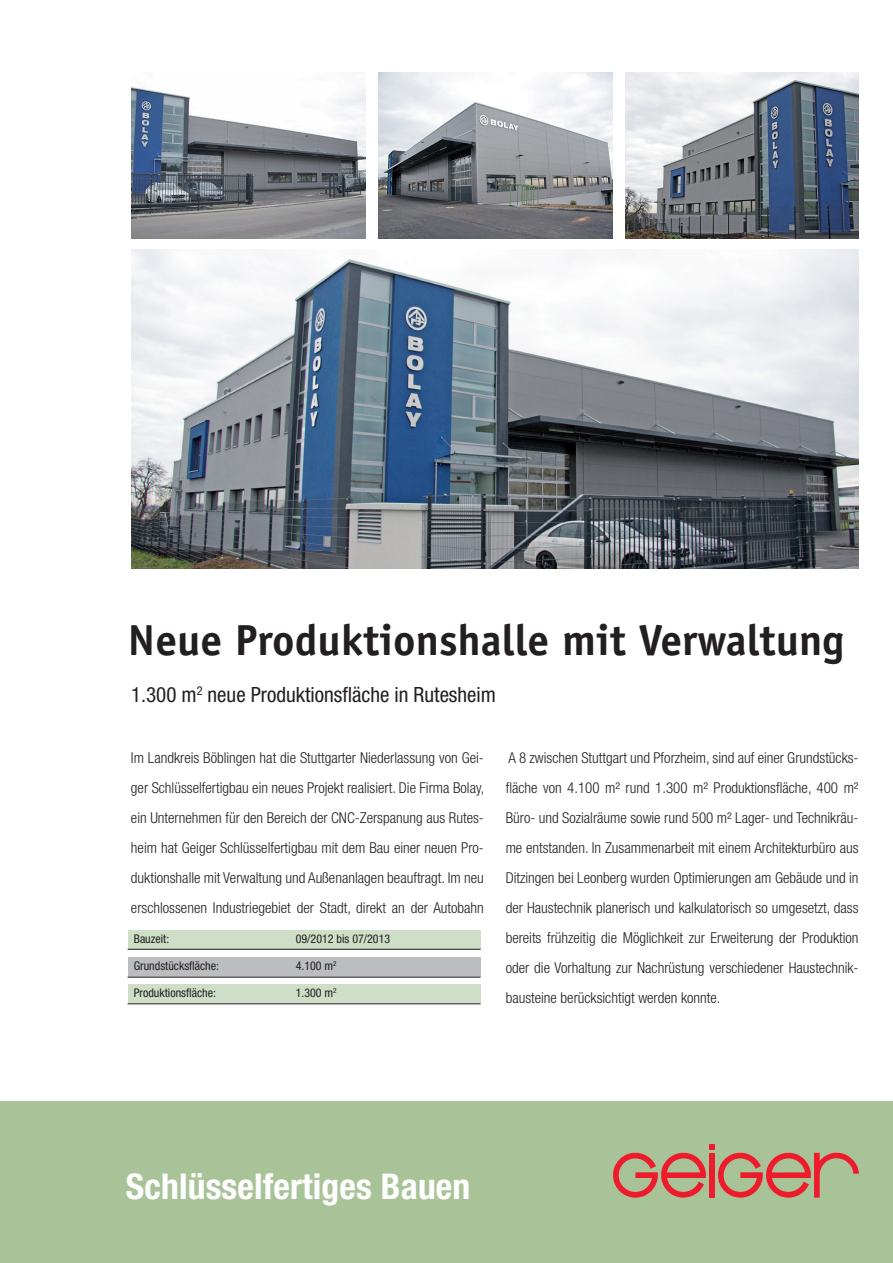
<style>
.page{position:relative;width:893px;height:1263px;background:#fff}
.page>*{position:absolute;margin:0;border:0;box-sizing:border-box;transform-origin:0 0}
.t1{font:700 43.5px "Officina Sans";color:#231f20}
.t2{font:700 condensed 35.55px "Helvetica Neue";letter-spacing:.005em;color:#fff}
.t3{font:condensed 21px "Helvetica Neue";color:#231f20}
.t4{font:300 condensed 15px/30px "Helvetica Neue";color:#231f20;text-align:justify}
.t5{font:condensed 12px "Helvetica Neue";color:#231f20}
</style>
<div class="page">
<div style="left:128px;top:984px;width:352px;height:20px;background:#cfdec6"></div>
<hr style="left:128px;top:1003px;width:352px;height:1px;background:#231f20">
<img style="left:132px;top:72px;width:234px;height:166px">
<img style="left:625px;top:72px;width:234px;height:166px">
<img style="left:378px;top:72px;width:234px;height:166px">
<img style="left:132px;top:249px;width:727px;height:319px">
<div style="left:0;top:1101px;width:893px;height:162px;background:#a9c399"></div>
<svg style="left:613px;top:1144px;width:246px;height:54px"></svg>
<div style="left:128px;top:957px;width:352px;height:20px;background:#bcbdc0"></div>
<hr style="left:128px;top:977px;width:352px;height:1px;background:#231f20">
<div style="left:128px;top:930px;width:352px;height:20px;background:#cfdec6"></div>
<hr style="left:128px;top:949px;width:352px;height:1px;background:#231f20">
<p class="t1" style="left:128px;top:613px;width:718px">Neue Produktionshalle mit Verwaltung</p>
<p class="t3" style="left:131px;top:682px;width:366px">1.300 m<sup>2</sup> neue Produktionsfläche in Rutesheim</p>
<p class="t4" style="left:131px;top:742px;width:355px">Im Landkreis Böblingen hat die Stuttgarter Niederlassung von Gei&shy;ger Schlüsselfertigbau ein neues Projekt realisiert. Die Firma Bolay, ein Unternehmen für den Bereich der CNC-Zerspanung aus Rutes&shy;heim hat Geiger Schlüsselfertigbau mit dem Bau einer neuen Pro&shy;duktionshalle mit Verwaltung und Außenanlagen beauftragt. Im neu erschlossenen Industriegebiet der Stadt, direkt an der Autobahn</p>
<p class="t4" style="left:506px;top:742px;width:354px">A 8 zwischen Stuttgart und Pforzheim, sind auf einer Grundstücks&shy;fläche von 4.100 m² rund 1.300 m² Produktionsfläche, 400 m²<br>Büro- und Sozialräume sowie rund 500 m² Lager- und Technikräu&shy;me entstanden. In Zusammenarbeit mit einem Architekturbüro aus Ditzingen bei Leonberg wurden Optimierungen am Gebäude und in der Haustechnik planerisch und kalkulatorisch so umgesetzt, dass bereits frühzeitig die Möglichkeit zur Erweiterung der Produktion oder die Vorhaltung zur Nachrüstung verschiedener Haustechnik&shy;bausteine berücksichtigt werden konnte.</p>
<p class="t5" style="left:134px;top:932px;width:37px">Bauzeit:</p>
<p class="t5" style="left:296px;top:932px;width:96px">09/2012 bis 07/2013</p>
<p class="t5" style="left:134px;top:959px;width:87px">Grundstücksfläche:</p>
<p class="t5" style="left:296px;top:959px;width:42px">4.100 m<sup>2</sup></p>
<p class="t5" style="left:134px;top:986px;width:84px">Produktionsfläche:</p>
<p class="t5" style="left:296px;top:986px;width:42px">1.300 m<sup>2</sup></p>
<p class="t2" style="left:126px;top:1165px;width:346px">Schlüsselfertiges Bauen</p>
</div>
